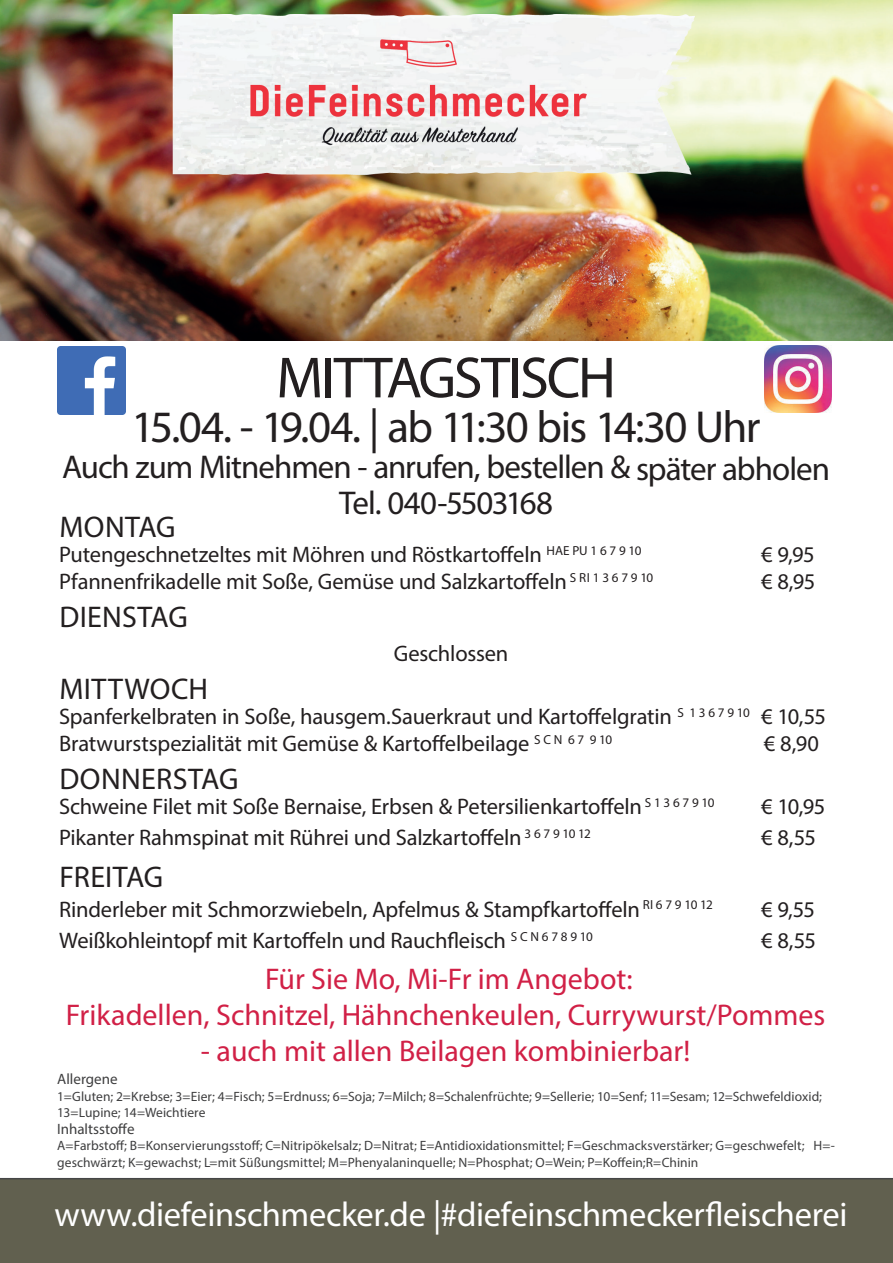
<style>
.page{position:relative;width:893px;height:1263px;background:#fff}
.page>*{position:absolute;margin:0;border:0;box-sizing:border-box;transform-origin:0 0}
.t1{font:58.5px "Myriad Pro";letter-spacing:-.04em;color:#231f20}
.t2{font:45px "Myriad Pro";letter-spacing:-.04em;color:#231f20}
.t3{font:34.5px "Myriad Pro";letter-spacing:-.01em;color:#fff}
.t4{font:33px/35.2px "Myriad Pro";letter-spacing:-.03em;color:#231f20;text-align:center}
.t5{font:30px/36px "Myriad Pro";color:#d12046;text-align:center}
.t6{font:30px "Myriad Pro";letter-spacing:.01em;color:#231f20}
.t7{font:22.5px/27px "Myriad Pro";letter-spacing:-.01em;color:#231f20}
.t8{font:15px "Myriad Pro";color:#3e3e3f}
.t9{font:13.5px/16.5px "Myriad Pro";letter-spacing:.005em;color:#3e3e3f}
</style>
<div class="page">
<img style="left:0;top:0;width:893px;height:341px">
<img style="left:172px;top:15px;width:523px;height:161px">
<div style="left:0;top:1178px;width:893px;height:85px;background:#61604f"></div>
<img style="left:764px;top:345px;width:68px;height:68px">
<img style="left:58px;top:347px;width:67px;height:67px">
<h1 class="t1" style="left:276px;top:342px;width:341px">MITTAGSTISCH</h1>
<h2 class="t2" style="left:132px;top:399px;width:630px">15.04. - 19.04. | ab 11:30 bis 14:30 Uhr</h2>
<h3 class="t4" style="left:62px;top:449px;width:769px">Auch zum Mitnehmen - anrufen, bestellen &amp; später abholen<br>Tel. 040-5503168</h3>
<h3 class="t6" style="left:59px;top:508px;width:118px">MONTAG</h3>
<p class="t7" style="left:59px;top:541px;width:584px">Putengeschnetzeltes mit Möhren und Röstkartoffeln <sup>HAE</sup> <sup>PU</sup> <sup>1</sup> <sup>6</sup> <sup>7</sup> <sup>9</sup> <sup>10</sup></p>
<p class="t7" style="left:761px;top:541px;width:55px">€ 9,95</p>
<p class="t7" style="left:59px;top:568px;width:596px">Pfannenfrikadelle mit Soße, Gemüse und Salzkartoffeln <sup>S</sup> <sup>RI</sup> <sup>1</sup> <sup>3</sup> <sup>6</sup> <sup>7</sup> <sup>9</sup> <sup>10</sup></p>
<p class="t7" style="left:761px;top:568px;width:56px">€ 8,95</p>
<h3 class="t6" style="left:59px;top:598px;width:130px">DIENSTAG</h3>
<p class="t7" style="left:394px;top:640px;width:116px">Geschlossen</p>
<h3 class="t6" style="left:59px;top:670px;width:150px">MITTWOCH</h3>
<p class="t7" style="left:59px;top:703px;width:768px">Spanferkelbraten in Soße, hausgem.Sauerkraut und Kartoffelgratin <sup>S</sup> <sup>1</sup> <sup>3</sup> <sup>6</sup> <sup>7</sup> <sup>9</sup> <sup>10</sup> € 10,55<br>Bratwurstspezialität mit Gemüse &amp; Kartoffelbeilage <sup>S</sup> <sup>C</sup> <sup>N</sup> <sup>6</sup> <sup>7</sup> <sup>9</sup> <sup>10</sup></p>
<p class="t7" style="left:764px;top:730px;width:56px">€ 8,90</p>
<h3 class="t6" style="left:59px;top:760px;width:181px">DONNERSTAG</h3>
<p class="t7" style="left:59px;top:793px;width:657px">Schweine Filet mit Soße Bernaise, Erbsen &amp; Petersilienkartoffeln <sup>S</sup> <sup>1</sup> <sup>3</sup> <sup>6</sup> <sup>7</sup> <sup>9</sup> <sup>10</sup></p>
<p class="t7" style="left:761px;top:793px;width:66px">€ 10,95</p>
<p class="t7" style="left:59px;top:824px;width:533px">Pikanter Rahmspinat mit Rührei und Salzkartoffeln <sup>3</sup> <sup>6</sup> <sup>7</sup> <sup>9</sup> <sup>10</sup> <sup>12</sup></p>
<p class="t7" style="left:761px;top:824px;width:56px">€ 8,55</p>
<h3 class="t6" style="left:59px;top:858px;width:105px">FREITAG</h3>
<p class="t7" style="left:59px;top:895px;width:655px">Rinderleber mit Schmorzwiebeln, Apfelmus &amp; Stampfkartoffeln <sup>RI</sup> <sup>6</sup> <sup>7</sup> <sup>9</sup> <sup>10</sup> <sup>12</sup></p>
<p class="t7" style="left:761px;top:895px;width:55px">€ 9,55</p>
<p class="t7" style="left:59px;top:927px;width:535px">Weißkohleintopf mit Kartoffeln und Rauchfleisch <sup>S</sup> <sup>C</sup> <sup>N</sup> <sup>6</sup> <sup>7</sup> <sup>8</sup> <sup>9</sup> <sup>10</sup></p>
<p class="t7" style="left:761px;top:927px;width:56px">€ 8,55</p>
<h3 class="t5" style="left:66px;top:960px;width:761px">Für Sie Mo, Mi-Fr im Angebot:<br>Frikadellen, Schnitzel, Hähnchenkeulen, Currywurst/Pommes</h3>
<h3 class="t5" style="left:201px;top:1032px;width:491px">- auch mit allen Beilagen kombinierbar!</h3>
<p class="t8" style="left:57px;top:1070px;width:62px">Allergene</p>
<p class="t9" style="left:57px;top:1088px;width:766px">1=Gluten; 2=Krebse; 3=Eier; 4=Fisch; 5=Erdnuss; 6=Soja; 7=Milch; 8=Schalenfrüchte; 9=Sellerie; 10=Senf; 11=Sesam; 12=Schwefeldioxid;<br>13=Lupine; 14=Weichtiere</p>
<p class="t8" style="left:57px;top:1120px;width:79px">Inhaltsstoffe</p>
<p class="t9" style="left:57px;top:1137px;width:779px">A=Farbstoff; B=Konservierungsstoff; C=Nitripökelsalz; D=Nitrat; E=Antidioxidationsmittel; F=Geschmacksverstärker; G=geschwefelt; H=- geschwärzt; K=gewachst; L=mit Süßungsmittel; M=Phenyalaninquelle; N=Phosphat; O=Wein; P=Koffein;R=Chinin</p>
<h3 class="t3" style="left:54px;top:1193px;width:794px">www.diefeinschmecker.de |#diefeinschmeckerfleischerei</h3>
</div>
